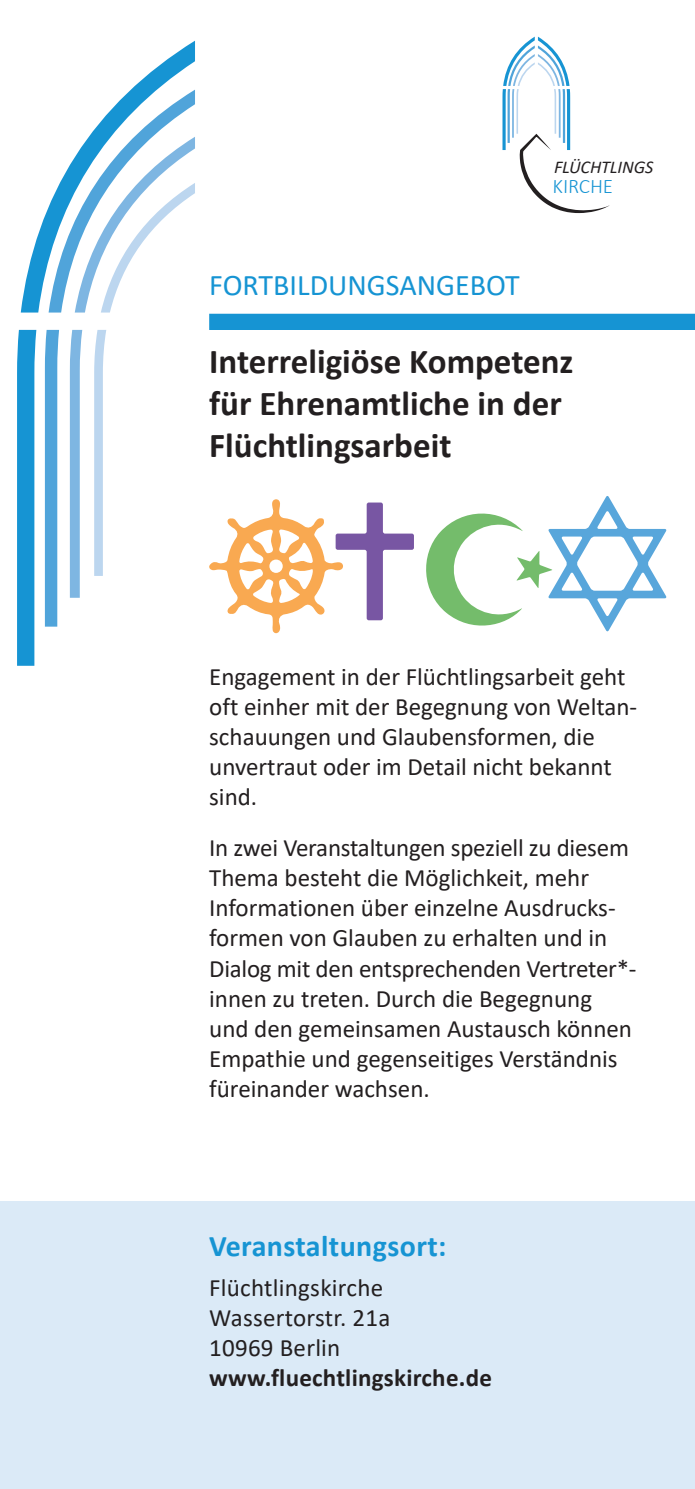
<style>
.page{position:relative;width:695px;height:1489px;background:#fff}
.page>*{position:absolute;margin:0;border:0;box-sizing:border-box;transform-origin:0 0}
.t1{font:700 35px/42px "Calibri";color:#231f20}
.t2{font:30px "Calibri";color:#1694d3}
.t3{font:700 30px "Calibri";letter-spacing:.015em;color:#1694d3}
.t4{font:25px/30px "Calibri";color:#231f20}
.t5{font:700 25px "Calibri";letter-spacing:.01em;color:#231f20}
.t6{font:300 20.75px "Calibri";color:#1694d3}
.t7{font:italic 18px "Calibri";color:#231f20}
</style>
<div class="page">
<div style="left:0;top:1201px;width:694px;height:287px;background:#dbeaf7"></div>
<div style="left:209px;top:314px;width:485px;height:16px;background:#1694d3"></div>
<svg style="left:70px;top:330px;width:12px;height:267px"></svg>
<svg style="left:45px;top:330px;width:14px;height:296px"></svg>
<svg style="left:21px;top:41px;width:174px;height:271px"></svg>
<svg style="left:17px;top:330px;width:19px;height:335px"></svg>
<svg style="left:49px;top:90px;width:146px;height:222px"></svg>
<svg style="left:94px;top:330px;width:12px;height:246px"></svg>
<svg style="left:502px;top:37px;width:108px;height:176px"></svg>
<svg style="left:209px;top:496px;width:457px;height:137px"></svg>
<p class="t2" style="left:209px;top:265px;width:312px">FORTBILDUNGSANGEBOT</p>
<p class="t7" style="left:554px;top:154px;width:101px">FLÜCHTLINGS</p>
<p class="t6" style="left:552px;top:173px;width:62px">KIRCHE</p>
<h1 class="t1" style="left:209px;top:340px;width:365px">Interreligiöse Kompetenz für Ehrenamtliche in der<br>Flüchtlingsarbeit</h1>
<p class="t4" style="left:209px;top:661px;width:429px">Engagement in der Flüchtlingsarbeit geht oft einher mit der Begegnung von Weltan&shy;schauungen und Glaubensformen, die unvertraut oder im Detail nicht bekannt sind.</p>
<p class="t4" style="left:209px;top:832px;width:429px">In zwei Veranstaltungen speziell zu diesem Thema besteht die Möglichkeit, mehr Informationen über einzelne Ausdrucks&shy;formen von Glauben zu erhalten und in Dialog mit den entsprechenden Vertreter*- innen zu treten. Durch die Begegnung und den gemeinsamen Austausch können Empathie und gegenseitiges Verständnis füreinander wachsen.</p>
<p class="t3" style="left:209px;top:1224px;width:239px">Veranstaltungsort:</p>
<p class="t4" style="left:209px;top:1272px;width:183px">Flüchtlingskirche<br>Wassertorstr. 21a<br>10969 Berlin</p>
<p class="t5" style="left:209px;top:1359px;width:284px">www.fluechtlingskirche.de</p>
</div>
